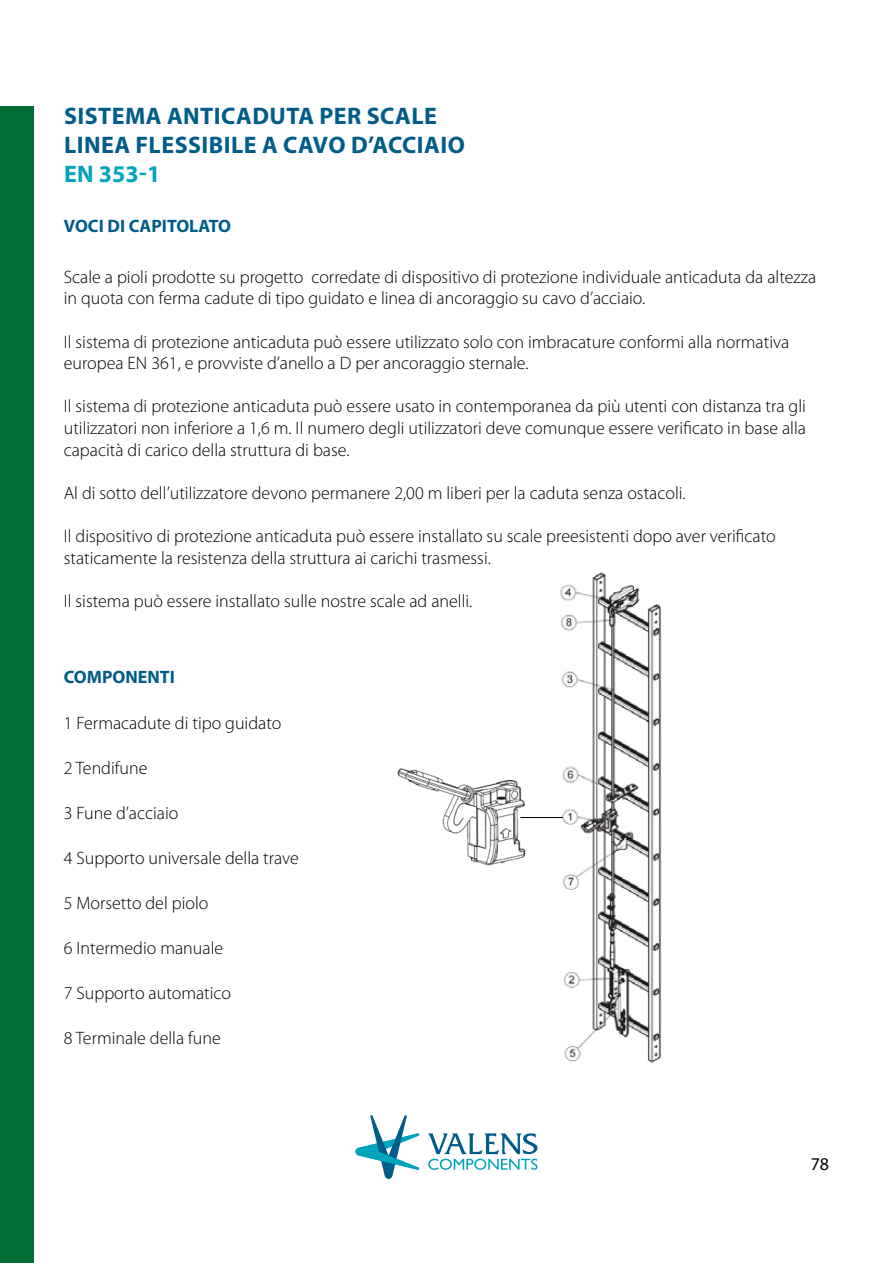
<style>
.page{position:relative;width:893px;height:1263px;background:#fff}
.page>*{position:absolute;margin:0;border:0;box-sizing:border-box;transform-origin:0 0}
.t1{font:700 24px/28.8px "Myriad Pro";letter-spacing:.02em;color:#005c88}
.t2{font:700 24px "Myriad Pro";color:#00a4bc}
.t3{font:300 18px/21.6px "Myriad Pro";color:#000}
.t4{font:700 18px "Myriad Pro";color:#005c88}
.t5{font:18px "Myriad Pro";color:#000}
</style>
<div class="page">
<div style="left:0;top:106px;width:33px;height:1157px;background:#006e34"></div>
<svg style="left:428px;top:1133px;width:109px;height:37px"></svg>
<svg style="left:355px;top:1115px;width:64px;height:64px"></svg>
<img style="left:397px;top:768px;width:149px;height:98px">
<img style="left:546px;top:572px;width:116px;height:492px">
<hr style="left:520px;top:817px;width:43px;height:1px;background:#000">
<h1 class="t1" style="left:64px;top:102px;width:402px">SISTEMA ANTICADUTA PER SCALE<br>LINEA FLESSIBILE A CAVO D’ACCIAIO</h1>
<h1 class="t2" style="left:64px;top:160px;width:98px">EN 353-1</h1>
<p class="t4" style="left:64px;top:216px;width:11px">VOCI</p>
<p class="t4" style="left:107px;top:216px;width:33px">DI CAPITOLATO</p>
<p class="t3" style="left:64px;top:266px;width:754px">Scale a pioli prodotte su progetto corredate di dispositivo di protezione individuale anticaduta da altezza in quota con ferma cadute di tipo guidato e linea di ancoraggio su cavo d’acciaio.</p>
<p class="t3" style="left:64px;top:331px;width:727px">Il sistema di protezione anticaduta può essere utilizzato solo con imbracature conformi alla normativa europea EN 361, e provviste d’anello a D per ancoraggio sternale.</p>
<p class="t3" style="left:64px;top:396px;width:744px;text-align:justify">Il sistema di protezione anticaduta può essere usato in contemporanea da più utenti con distanza tra gli utilizzatori non inferiore a 1,6 m. Il numero degli utilizzatori deve comunque essere verificato in base alla capacità di carico della struttura di base.</p>
<p class="t3" style="left:64px;top:482px;width:623px">Al di sotto dell’utilizzatore devono permanere 2,00 m liberi per la caduta senza ostacoli.</p>
<p class="t3" style="left:64px;top:525px;width:714px">Il dispositivo di protezione anticaduta può essere installato su scale preesistenti dopo aver verificato staticamente la resistenza della struttura ai carichi trasmessi.</p>
<p class="t3" style="left:64px;top:590px;width:410px">Il sistema può essere installato sulle nostre scale ad anelli.</p>
<p class="t4" style="left:64px;top:666px;width:12px">COMPONENTI</p>
<p class="t3" style="left:64px;top:713px;width:219px">1 Fermacadute di tipo guidato</p>
<p class="t3" style="left:64px;top:758px;width:85px">2 Tendifune</p>
<p class="t3" style="left:64px;top:803px;width:116px">3 Fune d’acciaio</p>
<p class="t3" style="left:64px;top:848px;width:237px">4 Supporto universale della trave</p>
<p class="t3" style="left:64px;top:893px;width:146px">5 Morsetto del piolo</p>
<p class="t3" style="left:64px;top:938px;width:161px">6 Intermedio manuale</p>
<p class="t3" style="left:64px;top:983px;width:169px">7 Supporto automatico</p>
<p class="t3" style="left:64px;top:1028px;width:159px">8 Terminale della fune</p>
<p class="t5" style="left:811px;top:1154px;width:20px">78</p>
</div>
